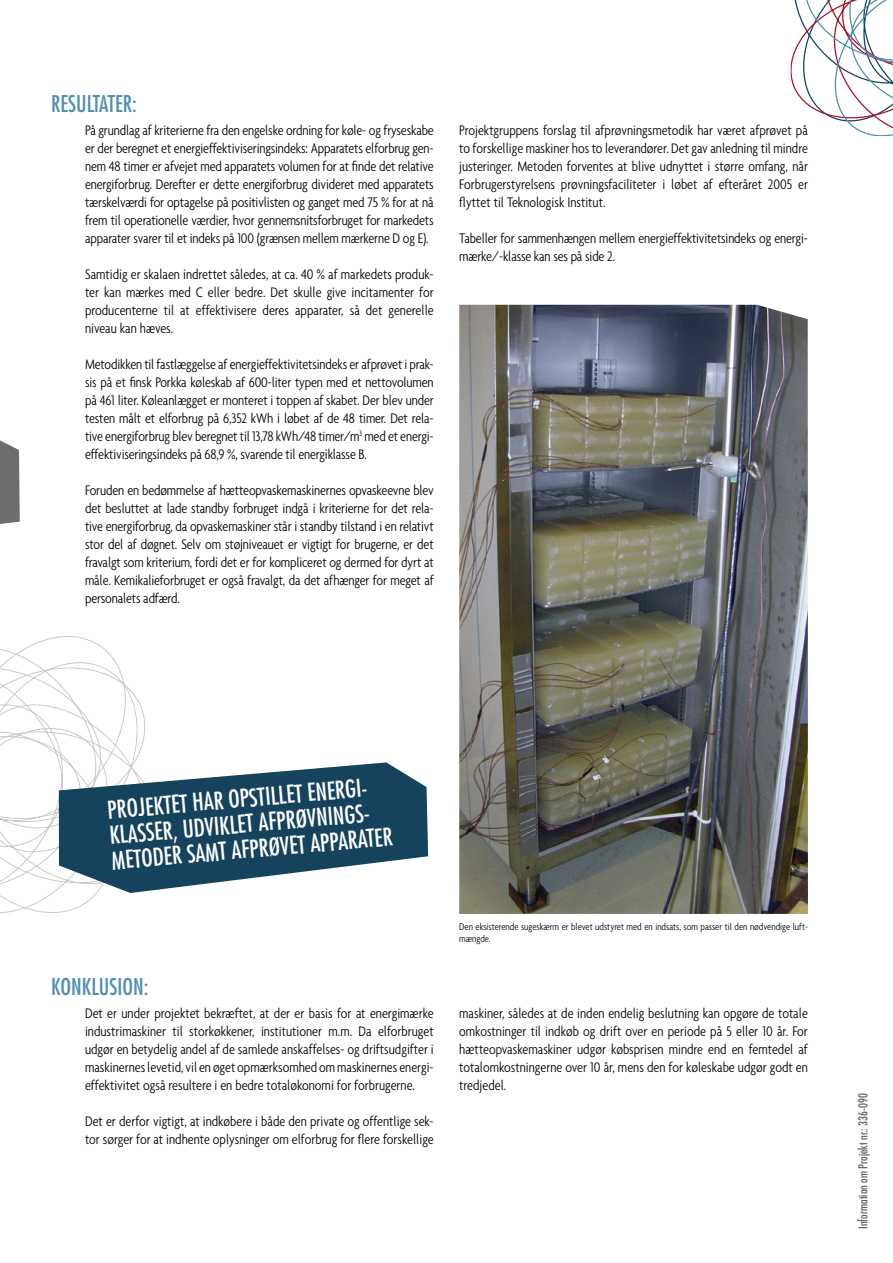
<style>
.page{position:relative;width:893px;height:1263px;background:#fff}
.page>*{position:absolute;margin:0;border:0;box-sizing:border-box;transform-origin:0 0}
.t1{font:condensed 24px/25.5px "Futura";color:#fff}
.t2{font:condensed 22.5px "Futura";color:#518faf}
.t3{font:300 condensed 15px/18px "Agenda";letter-spacing:-.005em;color:#000;text-align:justify}
.t4{font:condensed 12px "Futura";color:#636363}
.t5{font:300 condensed 10.5px/12px "Agenda";color:#000}
</style>
<div class="page">
<svg style="left:0;top:636px;width:146px;height:277px"></svg>
<svg style="left:52px;top:758px;width:377px;height:141px;fill:#15425c"></svg>
<div style="left:857px;top:1092px;width:12px;height:7px;border:3px solid #fff;border-radius:50%"></div>
<div style="left:858px;top:1093px;width:10px;height:5px;border:3px solid #fff;border-radius:50%"></div>
<svg style="left:790px;top:0;width:103px;height:136px"></svg>
<svg style="left:0;top:440px;width:20px;height:84px;background:#7a7c7d"></svg>
<img style="left:459px;top:305px;width:349px;height:609px">
<h2 class="t2" style="left:51px;top:90px;width:87px">RESULTATER:</h2>
<p class="t3" style="left:85px;top:121px;width:350px">På grundlag af kriterierne fra den engelske ordning for køle- og fryseskabe er der beregnet et energieffektiviseringsindeks: Apparatets elforbrug gen&shy;nem 48 timer er afvejet med apparatets volumen for at finde det relative energiforbrug. Derefter er dette energiforbrug divideret med apparatets tærskelværdi for optagelse på positivlisten og ganget med 75 % for at nå frem til operationelle værdier, hvor gennemsnitsforbruget for markedets apparater svarer til et indeks på 100 (grænsen mellem mærkerne D og E).</p>
<p class="t3" style="left:85px;top:265px;width:350px">Samtidig er skalaen indrettet således, at ca. 40 % af markedets produk&shy;ter kan mærkes med C eller bedre. Det skulle give incitamenter for producenterne til at effektivisere deres apparater, så det generelle niveau kan hæves.</p>
<p class="t3" style="left:85px;top:355px;width:350px">Metodikken til fastlæggelse af energieffektivitetsindeks er afprøvet i prak&shy;sis på et finsk Porkka køleskab af 600-liter typen med et nettovolumen på 461 liter. Køleanlægget er monteret i toppen af skabet. Der blev under testen målt et elforbrug på 6,352 kWh i løbet af de 48 timer. Det rela&shy;tive energiforbrug blev beregnet til 13,78 kWh/48 timer/m<sup>3</sup> med et energi&shy;effektiviseringsindeks på 68,9 %, svarende til energiklasse B.</p>
<p class="t3" style="left:85px;top:481px;width:350px">Foruden en bedømmelse af hætteopvaskemaskinernes opvaskeevne blev det besluttet at lade standby forbruget indgå i kriterierne for det rela&shy;tive energiforbrug, da opvaskemaskiner står i standby tilstand i en relativt stor del af døgnet. Selv om støjniveauet er vigtigt for brugerne, er det fravalgt som kriterium, fordi det er for kompliceret og dermed for dyrt at måle. Kemikalieforbruget er også fravalgt, da det afhænger for meget af personalets adfærd.</p>
<p class="t3" style="left:459px;top:121px;width:350px">Projektgruppens forslag til afprøvningsmetodik har været afprøvet på to forskellige maskiner hos to leverandører. Det gav anledning til mindre justeringer. Metoden forventes at blive udnyttet i større omfang, når Forbrugerstyrelsens prøvningsfaciliteter i løbet af efteråret 2005 er flyttet til Teknologisk Institut.</p>
<p class="t3" style="left:459px;top:229px;width:350px">Tabeller for sammenhængen mellem energieffektivitetsindeks og energi&shy;mærke/-klasse kan ses på side 2.</p>
<h1 class="t1" style="left:106px;top:797px;width:283px;rotate:-5deg">PROJEKTET HAR OPSTILLET ENERGI-<br>KLASSER, UDVIKLET AFPRØVNINGS-<br>METODER SAMT AFPRØVET APPARATER</h1>
<h2 class="t2" style="left:51px;top:972px;width:99px">KONKLUSION:</h2>
<p class="t3" style="left:85px;top:1004px;width:350px">Det er under projektet bekræftet, at der er basis for at energimærke industrimaskiner til storkøkkener, institutioner m.m. Da elforbruget udgør en betydelig andel af de samlede anskaffelses- og driftsudgifter i maskinernes levetid, vil en øget opmærksomhed om maskinernes energi&shy;effektivitet også resultere i en bedre totaløkonomi for forbrugerne.</p>
<p class="t3" style="left:85px;top:1112px;width:350px">Det er derfor vigtigt, at indkøbere i både den private og offentlige sek&shy;tor sørger for at indhente oplysninger om elforbrug for flere forskellige</p>
<p class="t5" style="left:459px;top:921px;width:350px">Den eksisterende sugeskærm er blevet udstyret med en indsats, som passer til den nødvendige luft&shy;mængde.</p>
<p class="t3" style="left:459px;top:1004px;width:350px">maskiner, således at de inden endelig beslutning kan opgøre de totale omkostninger til indkøb og drift over en periode på 5 eller 10 år. For hætteopvaskemaskiner udgør købsprisen mindre end en femtedel af totalomkostningerne over 10 år, mens den for køleskabe udgør godt en tredjedel.</p>
<p class="t4" style="left:855px;top:1229px;width:137px;rotate:-90deg">Information om Projekt nr.: 336-090</p>
</div>
